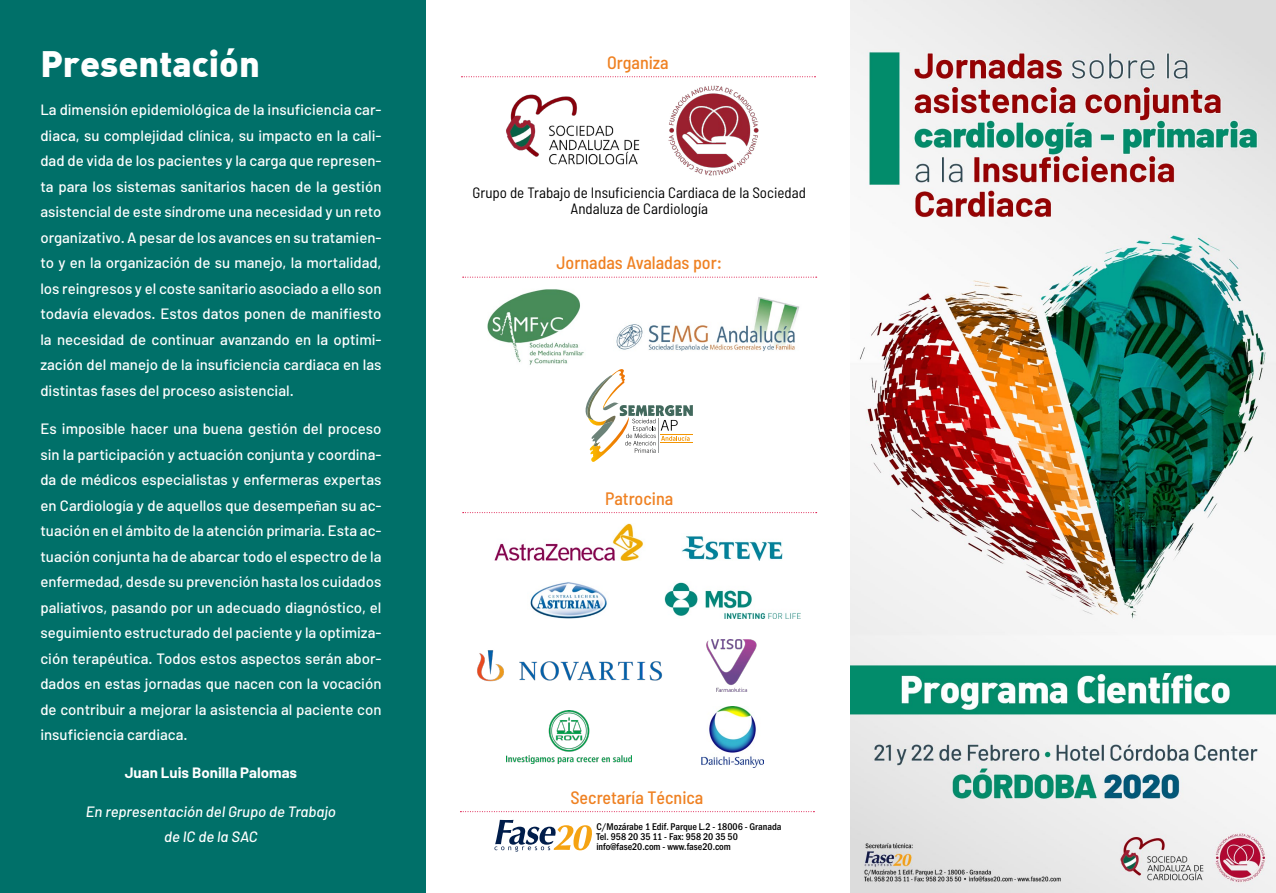
<style>
.page{position:relative;width:1276px;height:893px;background:#fff}
.page>*{position:absolute;margin:0;border:0;box-sizing:border-box;transform-origin:0 0}
.t1{font:900 36px "DIN Alternate";color:#fff}
.t2{font:500 semi-condensed 18px "Barlow";color:#ef8122}
.t3{font:500 15px/25.5px "Barlow";color:#fff;text-align:justify}
.t4{font:semi-condensed 15px/16.5px "Barlow";color:#000;text-align:center}
.t5{font:italic 500 15px/25.5px "Barlow";color:#fff;text-align:center}
.t6{font:700 15px "Barlow";color:#fff}
.t7{font:500 condensed 10.05px/10.1px "Franklin Gothic";color:#000}
</style>
<div class="page">
<div style="left:0;top:0;width:425px;height:893px;background:#007069"></div>
<img style="left:850px;top:0;width:426px;height:893px">
<svg style="left:460px;top:811px;width:354px;height:1px"></svg>
<svg style="left:461px;top:76px;width:354px;height:1px"></svg>
<svg style="left:463px;top:277px;width:353px;height:1px"></svg>
<svg style="left:494px;top:820px;width:98px;height:32px"></svg>
<svg style="left:463px;top:512px;width:353px;height:1px"></svg>
<img style="left:668px;top:85px;width:91px;height:91px">
<img style="left:506px;top:94px;width:134px;height:71px">
<img style="left:487px;top:289px;width:97px;height:76px">
<img style="left:616px;top:297px;width:183px;height:55px">
<svg style="left:585px;top:369px;width:108px;height:93px"></svg>
<hr style="left:661px;top:434px;width:32px;height:1px;background:#f39400">
<hr style="left:661px;top:442px;width:32px;height:1px;background:#f39400">
<img style="left:494px;top:523px;width:150px;height:38px">
<img style="left:682px;top:536px;width:101px;height:25px">
<img style="left:477px;top:650px;width:186px;height:32px">
<img style="left:664px;top:582px;width:136px;height:37px">
<img style="left:530px;top:582px;width:77px;height:36px">
<img style="left:706px;top:640px;width:51px;height:52px">
<img style="left:506px;top:711px;width:126px;height:52px">
<img style="left:702px;top:707px;width:61px;height:60px">
<h1 class="t1" style="left:40px;top:40px;width:221px">Presentación</h1>
<p class="t3" style="left:40px;top:97px;width:343px">La dimensión epidemiológica de la insuficiencia car&shy;diaca, su complejidad clínica, su impacto en la cali&shy;dad de vida de los pacientes y la carga que represen&shy;ta para los sistemas sanitarios hacen de la gestión asistencial de este síndrome una necesidad y un reto organizativo. A pesar de los avances en su tratamien&shy;to y en la organización de su manejo, la mortalidad, los reingresos y el coste sanitario asociado a ello son todavía elevados. Estos datos ponen de manifiesto la necesidad de continuar avanzando en la optimi&shy;zación del manejo de la insuficiencia cardiaca en las distintas fases del proceso asistencial.</p>
<p class="t3" style="left:40px;top:416px;width:343px">Es imposible hacer una buena gestión del proceso sin la participación y actuación conjunta y coordina&shy;da de médicos especialistas y enfermeras expertas en Cardiología y de aquellos que desempeñan su ac&shy;tuación en el ámbito de la atención primaria. Esta ac&shy;tuación conjunta ha de abarcar todo el espectro de la enfermedad, desde su prevención hasta los cuidados paliativos, pasando por un adecuado diagnóstico, el seguimiento estructurado del paciente y la optimiza&shy;ción terapéutica. Todos estos aspectos serán abor&shy;dados en estas jornadas que nacen con la vocación de contribuir a mejorar la asistencia al paciente con insuficiencia cardiaca.</p>
<p class="t6" style="left:125px;top:764px;width:174px">Juan Luis Bonilla Palomas</p>
<p class="t5" style="left:86px;top:798px;width:252px">En representación del Grupo de Trabajo de IC de la SAC</p>
<p class="t2" style="left:607px;top:51px;width:63px">Organiza</p>
<p class="t4" style="left:472px;top:184px;width:335px">Grupo de Trabajo de Insuficiencia Cardiaca de la Sociedad<br>Andaluza de Cardiología</p>
<p class="t2" style="left:556px;top:252px;width:167px">Jornadas Avaladas por:</p>
<p class="t2" style="left:605px;top:487px;width:70px">Patrocina</p>
<p class="t2" style="left:570px;top:786px;width:134px">Secretaría Técnica</p>
<p class="t7" style="left:596px;top:821px;width:187px">C/Mozárabe 1 Edif. Parque L.2 - 18006 - Granada<br>Tel. 958 20 35 11 - Fax: 958 20 35 50 info@fase20.com - www.fase20.com</p>
</div>
